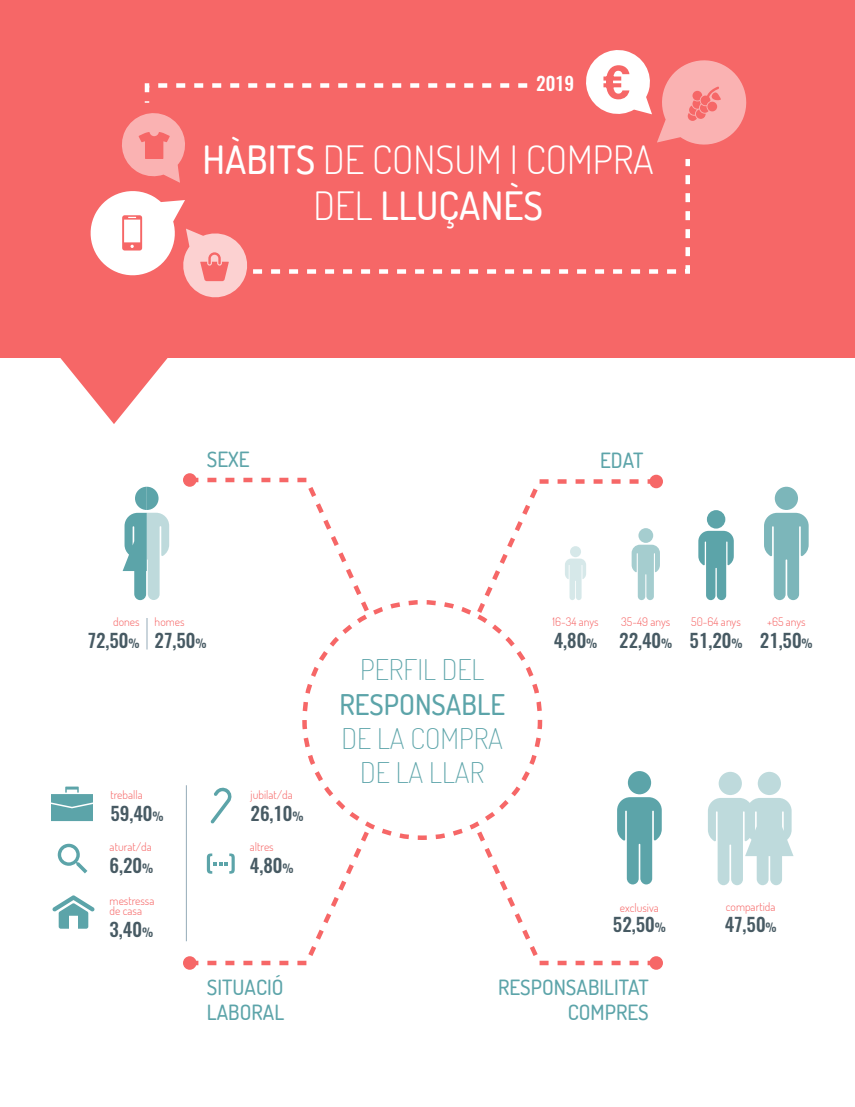
<style>
.page{position:relative;width:855px;height:1107px;background:#fff}
.page>*{position:absolute;margin:0;border:0;box-sizing:border-box;transform-origin:0 0}
.t1{font:300 39px/46.8px "Dosis";color:#fff;text-align:center}
.t2{font:200 28.5px/34.2px "Dosis";color:#5ca4a9;text-align:center}
.t3{font:500 28.5px "Dosis";color:#5ca4a9}
.t4{font:500 21px/25.2px "Dosis";color:#5ca4a9}
.t5{font:500 18.67px "Oswald";color:#475a63}
.t6{font:500 18.67px "Oswald";color:#fff}
.t7{font:300 11.7px/9.8px "Dosis";color:#f66767}
.s1{font-weight:500}
.s2{font-size:11.7px}
</style>
<div class="page">
<div style="left:0;top:0;width:855px;height:358px;background:#f66767"></div>
<svg style="left:51px;top:787px;width:42px;height:34px"></svg>
<svg style="left:185px;top:477px;width:190px;height:144px"></svg>
<div style="left:183px;top:473px;width:14px;height:14px;background:#f66767;border-radius:50%"></div>
<div style="left:649px;top:475px;width:14px;height:13px;background:#f66767;border-radius:50%"></div>
<svg style="left:764px;top:513px;width:45px;height:87px"></svg>
<div style="left:775px;top:487px;width:23px;height:23px;background:#7cb6ba;border-radius:50%"></div>
<svg style="left:698px;top:531px;width:36px;height:69px"></svg>
<div style="left:707px;top:510px;width:18px;height:19px;background:#5ca4a9;border-radius:50%"></div>
<svg style="left:477px;top:477px;width:184px;height:145px"></svg>
<div style="left:570px;top:546px;width:11px;height:11px;background:#d6e8e9;border-radius:50%"></div>
<svg style="left:123px;top:487px;width:46px;height:114px"></svg>
<hr style="left:147px;top:618px;width:1px;height:32px;background:#95abb8">
<svg style="left:58px;top:844px;width:29px;height:29px"></svg>
<div style="left:183px;top:956px;width:14px;height:14px;background:#f66767;border-radius:50%"></div>
<svg style="left:52px;top:895px;width:43px;height:34px"></svg>
<svg style="left:185px;top:787px;width:190px;height:181px"></svg>
<hr style="left:186px;top:785px;width:1px;height:156px;background:#95abb8">
<svg style="left:649px;top:956px;width:14px;height:14px"></svg>
<svg style="left:471px;top:797px;width:191px;height:171px"></svg>
<div style="left:628px;top:771px;width:23px;height:23px;background:#5ca4a9;border-radius:50%"></div>
<div style="left:758px;top:772px;width:23px;height:23px;background:#bedadc;border-radius:50%"></div>
<svg style="left:708px;top:798px;width:86px;height:87px"></svg>
<div style="left:719px;top:772px;width:23px;height:23px;background:#bedadc;border-radius:50%"></div>
<svg style="left:586px;top:50px;width:160px;height:95px"></svg>
<svg style="left:60px;top:113px;width:187px;height:311px"></svg>
<svg style="left:144px;top:83px;width:384px;height:20px"></svg>
<svg style="left:253px;top:159px;width:437px;height:115px"></svg>
<h3 class="t6" style="left:536px;top:73px;width:39px">2019</h3>
<h1 class="t1" style="left:203px;top:135px;width:453px"><span class="s1">HÀBITS</span> DE CONSUM I COMPRA<br>DEL <span class="s1">LLUÇANÈS</span></h1>
<h3 class="t4" style="left:207px;top:446px;width:44px">SEXE</h3>
<h3 class="t4" style="left:600px;top:447px;width:45px">EDAT</h3>
<p class="t7" style="left:113px;top:617px;width:28px">dones</p>
<h3 class="t5" style="left:88px;top:631px;width:53px">72,50<span class="s2">%</span></h3>
<p class="t7" style="left:155px;top:617px;width:31px">homes</p>
<h3 class="t5" style="left:155px;top:631px;width:53px">27,50<span class="s2">%</span></h3>
<p class="t7" style="left:110px;top:789px;width:34px">treballa</p>
<h3 class="t5" style="left:110px;top:803px;width:55px">59,40<span class="s2">%</span></h3>
<p class="t7" style="left:110px;top:841px;width:44px">aturat/da</p>
<h3 class="t5" style="left:110px;top:855px;width:45px">6,20<span class="s2">%</span></h3>
<p class="t7" style="left:110px;top:896px;width:46px">mestressa de casa</p>
<h3 class="t5" style="left:110px;top:920px;width:45px">3,40<span class="s2">%</span></h3>
<p class="t7" style="left:251px;top:789px;width:44px">jubilat/da</p>
<h3 class="t5" style="left:251px;top:803px;width:54px">26,10<span class="s2">%</span></h3>
<p class="t7" style="left:250px;top:841px;width:25px">altres</p>
<h3 class="t5" style="left:250px;top:855px;width:45px">4,80<span class="s2">%</span></h3>
<h3 class="t4" style="left:207px;top:974px;width:79px">SITUACIÓ<br>LABORAL</h3>
<h2 class="t2" style="left:360px;top:652px;width:126px">PERFIL DEL</h2>
<h2 class="t3" style="left:339px;top:686px;width:167px">RESPONSABLE</h2>
<h2 class="t2" style="left:341px;top:721px;width:163px">DE LA COMPRA<br>DE LA LLAR</h2>
<p class="t7" style="left:552px;top:617px;width:48px">16-34 anys</p>
<h3 class="t5" style="left:554px;top:631px;width:45px">4,80<span class="s2">%</span></h3>
<p class="t7" style="left:621px;top:617px;width:50px">35-49 anys</p>
<h3 class="t5" style="left:619px;top:631px;width:55px">22,40<span class="s2">%</span></h3>
<p class="t7" style="left:691px;top:617px;width:51px">50-64 anys</p>
<h3 class="t5" style="left:690px;top:631px;width:54px">51,20<span class="s2">%</span></h3>
<p class="t7" style="left:767px;top:617px;width:40px">+65 anys</p>
<h3 class="t5" style="left:760px;top:631px;width:54px">21,50<span class="s2">%</span></h3>
<p class="t7" style="left:620px;top:902px;width:40px">exclusiva</p>
<h3 class="t5" style="left:613px;top:915px;width:54px">52,50<span class="s2">%</span></h3>
<h3 class="t4" style="left:498px;top:974px;width:152px;text-align:right">RESPONSABILITAT<br>COMPRES</h3>
<p class="t7" style="left:726px;top:901px;width:51px">compartida</p>
<h3 class="t5" style="left:725px;top:915px;width:54px">47,50<span class="s2">%</span></h3>
</div>
